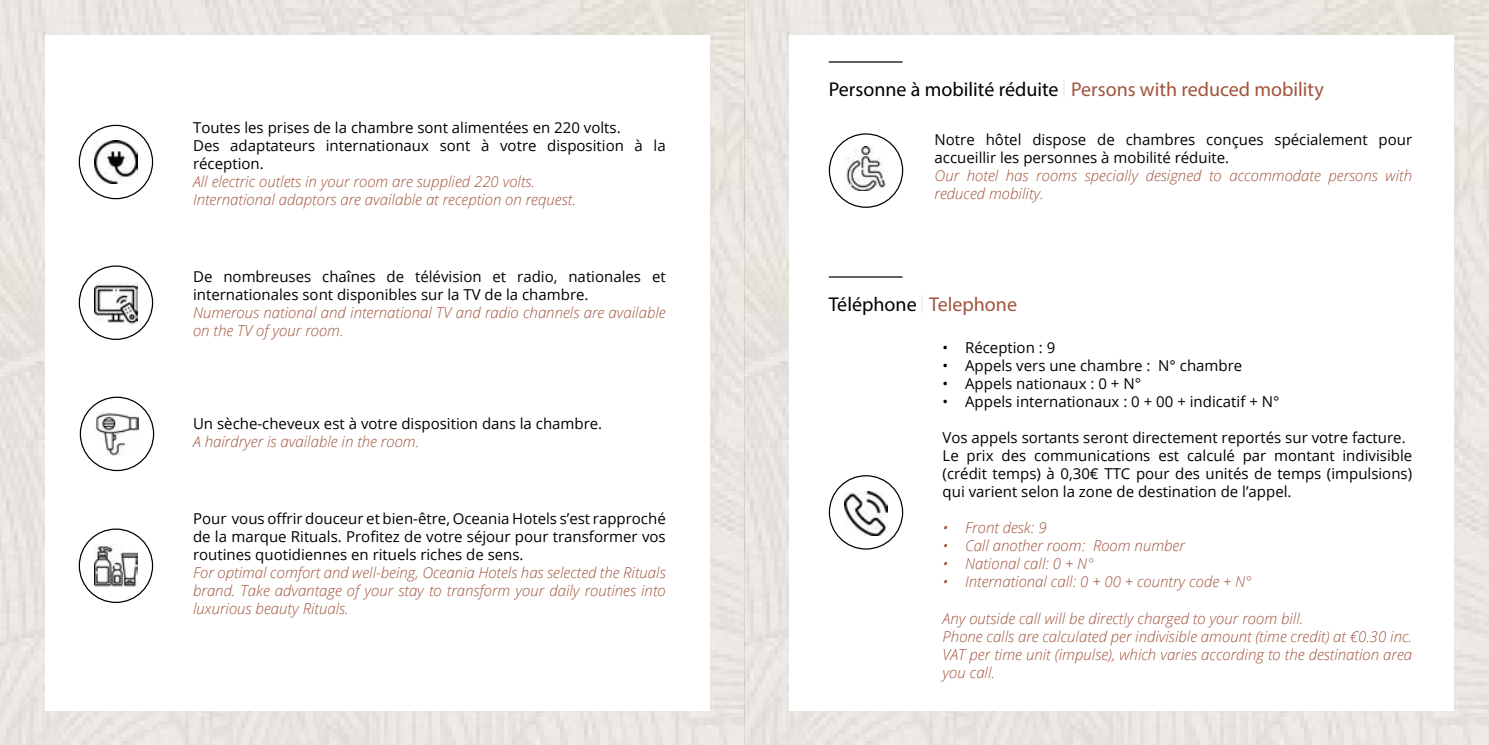
<style>
.page{position:relative;width:1489px;height:745px;background:#fff}
.page>*{position:absolute;margin:0;border:0;box-sizing:border-box;transform-origin:0 0}
.t1{font:20px "Myriad Pro";color:#a1533c}
.t2{font:20px "Myriad Pro";color:#000}
.t3{font:15px/18px "Open Sans";color:#000}
.t4{font:italic 300 15px/18px "Open Sans";color:#a1533c}
.s1{color:#000}
.s2{font-family:"Operetta 52";font-weight:500;color:#000}
.s3{font-family:"Operetta 52";font-weight:500}
.s4{color:#a1533c}
</style>
<div class="page">
<img style="left:0;top:0;width:1488px;height:744px">
<div style="left:45px;top:35px;width:664px;height:674px;background:#fff"></div>
<div style="left:789px;top:35px;width:664px;height:674px;background:#fff"></div>
<img style="left:94px;top:140px;width:44px;height:44px">
<img style="left:94px;top:282px;width:44px;height:42px">
<img style="left:95px;top:412px;width:44px;height:43px">
<div style="left:79px;top:125px;width:74px;height:74px;border:1px solid #000;border-radius:50%"></div>
<div style="left:79px;top:265px;width:74px;height:75px;border:1px solid #000;border-radius:50%"></div>
<div style="left:80px;top:396px;width:74px;height:75px;border:1px solid #000;border-radius:50%"></div>
<hr style="left:828px;top:276px;width:74px;height:1px;background:#000">
<img style="left:844px;top:491px;width:43px;height:43px">
<div style="left:828px;top:475px;width:75px;height:74px;border:1px solid #000;border-radius:50%"></div>
<img style="left:94px;top:544px;width:44px;height:43px">
<div style="left:79px;top:528px;width:74px;height:74px;border:1px solid #000;border-radius:50%"></div>
<hr style="left:828px;top:61px;width:74px;height:2px;background:#000">
<img style="left:844px;top:147px;width:43px;height:43px">
<div style="left:828px;top:133px;width:75px;height:75px;border:1px solid #000;border-radius:50%"></div>
<p class="t3" style="left:193px;top:118px;width:474px">Toutes les prises de la chambre sont alimentées en 220 volts.<br>Des adaptateurs internationaux sont à votre disposition à la réception.</p>
<p class="t4" style="left:193px;top:172px;width:384px">All electric outlets in your room are supplied 220 volts.<br>International adaptors are available at reception on request.</p>
<p class="t3" style="left:193px;top:267px;width:474px">De nombreuses chaînes de télévision et radio, nationales et internationales sont disponibles sur la TV de la chambre.</p>
<p class="t4" style="left:193px;top:303px;width:474px">Numerous national and international TV and radio channels are available on the TV of your room.</p>
<p class="t3" style="left:193px;top:413px;width:410px">Un sèche-cheveux est à votre disposition dans la chambre.</p>
<p class="t4" style="left:193px;top:431px;width:228px">A hairdryer is available in the room.</p>
<p class="t3" style="left:193px;top:508px;width:474px;text-align:justify">Pour vous offrir douceur et bien-être, Oceania Hotels s’est rapproché de la marque Rituals. Profitez de votre séjour pour transformer vos routines quotidiennes en rituels riches de sens.</p>
<p class="t4" style="left:193px;top:562px;width:474px;text-align:justify">For optimal comfort and well-being, Oceania Hotels has selected the Rituals brand. Take advantage of your stay to transform your daily routines into luxurious beauty Rituals.</p>
<h1 class="t1" style="left:828px;top:77px;width:496px"><span class="s1">Personne à mobilité réduite</span> <span class="s2">|</span> Persons with reduced mobility</h1>
<p class="t3" style="left:934px;top:130px;width:479px">Notre hôtel dispose de chambres conçues spécialement pour accueillir les personnes à mobilité réduite.</p>
<p class="t4" style="left:934px;top:166px;width:479px">Our hotel has rooms specially designed to accommodate persons with reduced mobility.</p>
<h1 class="t2" style="left:828px;top:292px;width:190px">Téléphone <span class="s3">|</span> <span class="s4">Telephone</span></h1>
<p class="t3" style="left:942px;top:338px;width:114px">• Réception : 9</p>
<p class="t3" style="left:942px;top:356px;width:301px">• Appels vers une chambre : N° chambre</p>
<p class="t3" style="left:942px;top:374px;width:200px">• Appels nationaux : 0 + N°</p>
<p class="t3" style="left:942px;top:392px;width:338px">• Appels internationaux : 0 + 00 + indicatif + N°</p>
<p class="t3" style="left:942px;top:428px;width:471px">Vos appels sortants seront directement reportés sur votre facture.<br>Le prix des communications est calculé par montant indivisible (crédit temps) à 0,30€ TTC pour des unités de temps (impulsions) qui varient selon la zone de destination de l’appel.</p>
<p class="t4" style="left:942px;top:518px;width:105px">• Front desk: 9</p>
<p class="t4" style="left:942px;top:536px;width:244px">• Call another room: Room number</p>
<p class="t4" style="left:942px;top:554px;width:153px">• National call: 0 + N°</p>
<p class="t4" style="left:942px;top:572px;width:310px">• International call: 0 + 00 + country code + N°</p>
<p class="t4" style="left:942px;top:608px;width:471px">Any outside call will be directly charged to your room bill.<br>Phone calls are calculated per indivisible amount (time credit) at €0.30 inc.<br>VAT per time unit (impulse), which varies according to the destination area you call.</p>
</div>
